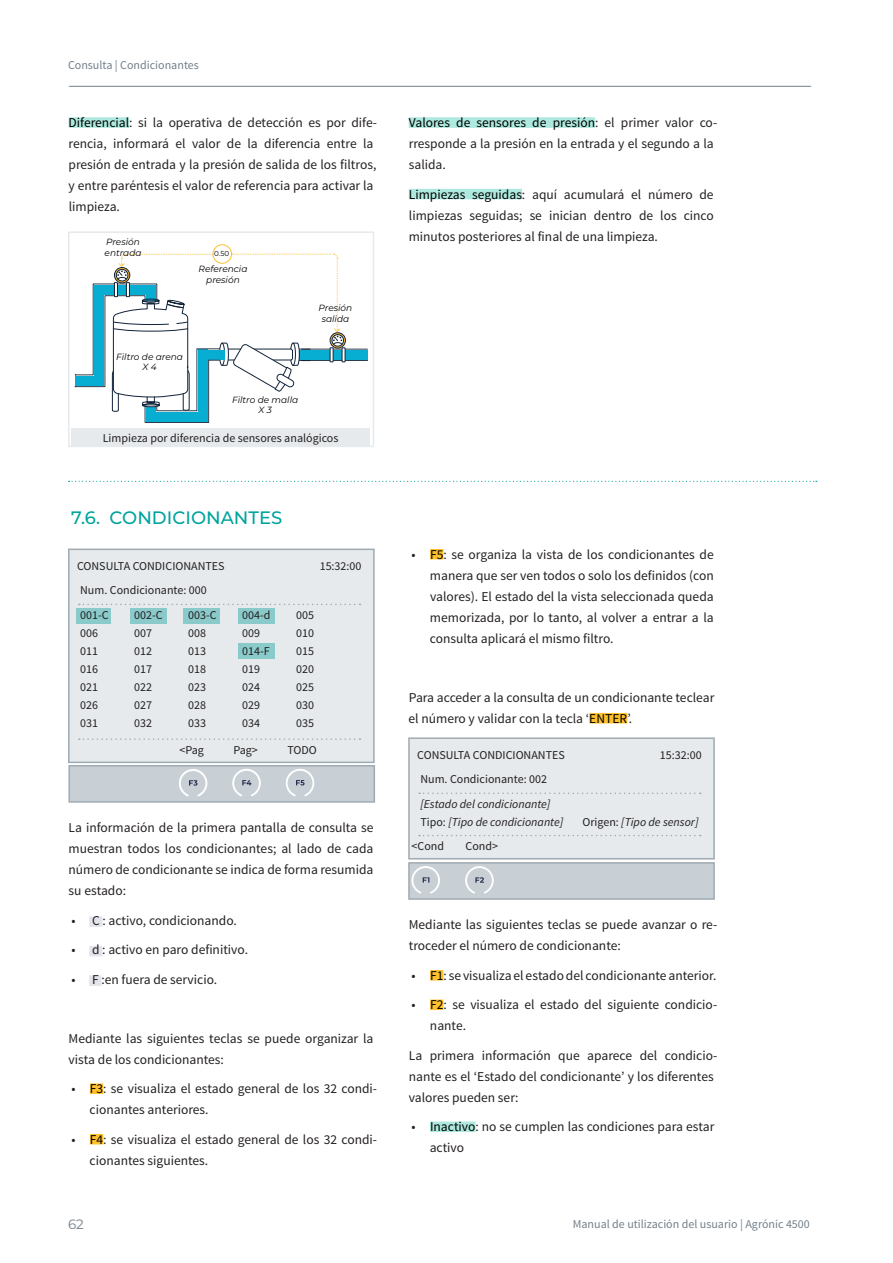
<style>
.page{position:relative;width:893px;height:1263px;background:#fff}
.page>*{position:absolute;margin:0;border:0;box-sizing:border-box;transform-origin:0 0}
.t1{font:500 18px "Montserrat";color:#00a39d}
.t2{font:13.5px/21px "Source Sans Pro";color:#231f20}
.t3{font:13.5px "Montserrat";color:#727f8a}
.t4{font:12px "Source Sans Pro";color:#231f20}
.t5{font:italic 12px/18px "Source Sans Pro";color:#231f20}
.t6{font:12px "Source Sans Pro";color:#727f8a}
.t7{font:italic 9px/10.5px "Montserrat";color:#000;text-align:center}
.t8{font:7.2px "Montserrat";color:#000}
.s1{color:#000}
.s2{font-style:normal}
</style>
<div class="page">
<hr style="left:69px;top:86px;width:742px;height:1px;background:#727f8a">
<div style="left:69px;top:117px;width:60px;height:11px;background:#ade9de"></div>
<svg style="left:72px;top:253px;width:298px;height:191px"></svg>
<div style="left:68px;top:231px;width:306px;height:216px;border:2px solid #e6eaec"></div>
<div style="left:213px;top:244px;width:19px;height:20px;border:1px solid #fcc130;border-radius:50%"></div>
<div style="left:409px;top:117px;width:186px;height:11px;background:#ade9de"></div>
<div style="left:409px;top:189px;width:113px;height:10px;background:#ade9de"></div>
<svg style="left:69px;top:481px;width:748px;height:1px"></svg>
<div style="left:89px;top:916px;width:13px;height:11px;background:#e3e5ed"></div>
<div style="left:89px;top:946px;width:13px;height:10px;background:#e3e5ed"></div>
<div style="left:89px;top:975px;width:12px;height:11px;background:#e3e5ed"></div>
<div style="left:90px;top:1083px;width:13px;height:11px;background:#ffc22c"></div>
<div style="left:90px;top:1134px;width:13px;height:10px;background:#ffc22c"></div>
<div style="left:68px;top:549px;width:307px;height:214px;background:#e6eaec;border:2px solid #9faab2"></div>
<svg style="left:79px;top:604px;width:281px;height:1px"></svg>
<svg style="left:79px;top:738px;width:281px;height:2px"></svg>
<div style="left:68px;top:765px;width:307px;height:38px;background:#c9d0d5;border:2px solid #9faab2"></div>
<svg style="left:179px;top:769px;width:29px;height:28px"></svg>
<svg style="left:232px;top:769px;width:29px;height:27px"></svg>
<svg style="left:286px;top:769px;width:29px;height:27px"></svg>
<div style="left:77px;top:608px;width:34px;height:16px;background:#8acaca"></div>
<div style="left:130px;top:608px;width:37px;height:16px;background:#8acaca"></div>
<div style="left:238px;top:643px;width:37px;height:16px;background:#8acaca"></div>
<div style="left:238px;top:608px;width:37px;height:16px;background:#8acaca"></div>
<div style="left:183px;top:608px;width:37px;height:16px;background:#8acaca"></div>
<div style="left:430px;top:549px;width:13px;height:10px;background:#ffc22c"></div>
<div style="left:589px;top:713px;width:38px;height:10px;background:#ffc22c"></div>
<div style="left:430px;top:970px;width:13px;height:10px;background:#ffc22c"></div>
<div style="left:430px;top:999px;width:13px;height:11px;background:#ffc22c"></div>
<div style="left:430px;top:1121px;width:45px;height:11px;background:#ade9de"></div>
<div style="left:408px;top:737px;width:307px;height:122px;background:#e6eaec;border:2px solid #9faab2"></div>
<svg style="left:419px;top:792px;width:282px;height:2px"></svg>
<svg style="left:419px;top:835px;width:282px;height:1px"></svg>
<div style="left:408px;top:862px;width:307px;height:38px;background:#c9d0d5;border:2px solid #9faab2"></div>
<svg style="left:410px;top:865px;width:30px;height:30px"></svg>
<svg style="left:465px;top:866px;width:29px;height:28px"></svg>
<p class="t6" style="left:68px;top:57px;width:132px">Consulta | Condicionantes</p>
<p class="t2" style="left:69px;top:112px;width:310px"><span class="s1">Diferencial</span>: si la operativa de detección es por dife&shy;rencia, informará el valor de la diferencia entre la presión de entrada y la presión de salida de los filtros, y entre paréntesis el valor de referencia para activar la limpieza.</p>
<p class="t7" style="left:105px;top:237px;width:38px;text-align:left">Presión entrada</p>
<p class="t8" style="left:214px;top:249px;width:17px">0.50</p>
<p class="t7" style="left:199px;top:264px;width:50px">Referencia presión</p>
<p class="t7" style="left:116px;top:351px;width:68px">Filtro de arena<br>X 4</p>
<p class="t7" style="left:319px;top:303px;width:35px">Presión salida</p>
<p class="t7" style="left:232px;top:394px;width:68px">Filtro de malla<br>X 3</p>
<p class="t4" style="left:103px;top:430px;width:237px">Limpieza por diferencia de sensores analógicos</p>
<h1 class="t1" style="left:71px;top:505px;width:213px">7.6. CONDICIONANTES</h1>
<p class="t4" style="left:77px;top:559px;width:149px">CONSULTA CONDICIONANTES</p>
<p class="t4" style="left:320px;top:559px;width:43px">15:32:00</p>
<p class="t4" style="left:80px;top:583px;width:128px">Num. Condicionante: 000</p>
<p class="t4" style="left:80px;top:608px;width:30px">001-C</p>
<p class="t4" style="left:134px;top:608px;width:30px">002-C</p>
<p class="t4" style="left:188px;top:608px;width:30px">003-C</p>
<p class="t4" style="left:242px;top:608px;width:30px">004-d</p>
<p class="t4" style="left:296px;top:608px;width:19px">005</p>
<p class="t4" style="left:80px;top:626px;width:19px">006</p>
<p class="t4" style="left:134px;top:626px;width:19px">007</p>
<p class="t4" style="left:188px;top:626px;width:19px">008</p>
<p class="t4" style="left:242px;top:626px;width:19px">009</p>
<p class="t4" style="left:296px;top:626px;width:19px">010</p>
<p class="t4" style="left:80px;top:644px;width:19px">011</p>
<p class="t4" style="left:134px;top:644px;width:19px">012</p>
<p class="t4" style="left:188px;top:644px;width:19px">013</p>
<p class="t4" style="left:242px;top:644px;width:29px">014-F</p>
<p class="t4" style="left:296px;top:644px;width:19px">015</p>
<p class="t4" style="left:80px;top:662px;width:19px">016</p>
<p class="t4" style="left:134px;top:662px;width:19px">017</p>
<p class="t4" style="left:188px;top:662px;width:19px">018</p>
<p class="t4" style="left:242px;top:662px;width:19px">019</p>
<p class="t4" style="left:296px;top:662px;width:19px">020</p>
<p class="t4" style="left:80px;top:680px;width:19px">021</p>
<p class="t4" style="left:134px;top:680px;width:19px">022</p>
<p class="t4" style="left:188px;top:680px;width:19px">023</p>
<p class="t4" style="left:242px;top:680px;width:19px">024</p>
<p class="t4" style="left:296px;top:680px;width:19px">025</p>
<p class="t4" style="left:80px;top:698px;width:19px">026</p>
<p class="t4" style="left:134px;top:698px;width:19px">027</p>
<p class="t4" style="left:188px;top:698px;width:19px">028</p>
<p class="t4" style="left:242px;top:698px;width:19px">029</p>
<p class="t4" style="left:296px;top:698px;width:19px">030</p>
<p class="t4" style="left:80px;top:716px;width:19px">031</p>
<p class="t4" style="left:134px;top:716px;width:19px">032</p>
<p class="t4" style="left:188px;top:716px;width:19px">033</p>
<p class="t4" style="left:242px;top:716px;width:19px">034</p>
<p class="t4" style="left:296px;top:716px;width:19px">035</p>
<p class="t4" style="left:179px;top:742px;width:26px">&lt;Pag</p>
<p class="t4" style="left:233px;top:742px;width:26px">Pag&gt;</p>
<p class="t4" style="left:287px;top:742px;width:31px">TODO</p>
<p class="t2" style="left:69px;top:817px;width:307px;text-align:justify">La información de la primera pantalla de consulta se muestran todos los condicionantes; al lado de cada número de condicionante se indica de forma resumida su estado:</p>
<p class="t2" style="left:71px;top:910px;width:167px">• C : activo, condicionando.</p>
<p class="t2" style="left:71px;top:939px;width:178px">• d : activo en paro definitivo.</p>
<p class="t2" style="left:71px;top:969px;width:147px">• F :en fuera de servicio.</p>
<p class="t2" style="left:69px;top:1028px;width:306px">Mediante las siguientes teclas se puede organizar la vista de los condicionantes:</p>
<p class="t2" style="left:90px;top:1078px;width:289px;text-indent:-18px">• <span class="s1">F3</span>: se visualiza el estado general de los 32 condi&shy;cionantes anteriores.</p>
<p class="t2" style="left:90px;top:1129px;width:289px;text-indent:-18px">• <span class="s1">F4</span>: se visualiza el estado general de los 32 condi&shy;cionantes siguientes.</p>
<p class="t2" style="left:409px;top:112px;width:310px"><span class="s1">Valores de sensores de presión</span>: el primer valor co&shy;rresponde a la presión en la entrada y el segundo a la salida.</p>
<p class="t2" style="left:409px;top:184px;width:307px;text-align:justify"><span class="s1">Limpiezas seguidas</span>: aquí acumulará el número de limpiezas seguidas; se inician dentro de los cinco minutos posteriores al final de una limpieza.</p>
<p class="t2" style="left:430px;top:544px;width:285px;text-align:justify;text-indent:-18px">• <span class="s1">F5</span>: se organiza la vista de los condicionantes de manera que ser ven todos o solo los definidos (con valores). El estado del la vista seleccionada queda memorizada, por lo tanto, al volver a entrar a la consulta aplicará el mismo filtro.</p>
<p class="t2" style="left:409px;top:687px;width:307px">Para acceder a la consulta de un condicionante teclear el número y validar con la tecla ‘<span class="s1">ENTER</span>’.</p>
<p class="t4" style="left:417px;top:748px;width:149px">CONSULTA CONDICIONANTES</p>
<p class="t4" style="left:660px;top:748px;width:43px">15:32:00</p>
<p class="t4" style="left:420px;top:772px;width:128px">Num. Condicionante: 002</p>
<p class="t5" style="left:420px;top:795px;width:144px">[Estado del condicionante]<br><span class="s2">Tipo:</span> [Tipo de condicionante]</p>
<p class="t4" style="left:412px;top:839px;width:34px">&lt;Cond</p>
<p class="t4" style="left:466px;top:839px;width:34px">Cond&gt;</p>
<p class="t5" style="left:582px;top:813px;width:118px"><span class="s2">Origen:</span> [Tipo de sensor]</p>
<p class="t2" style="left:409px;top:914px;width:310px">Mediante las siguientes teclas se puede avanzar o re&shy;troceder el número de condicionante:</p>
<p class="t2" style="left:412px;top:965px;width:306px">• <span class="s1">F1</span>: se visualiza el estado del condicionante anterior.</p>
<p class="t2" style="left:430px;top:994px;width:289px;text-indent:-18px">• <span class="s1">F2</span>: se visualiza el estado del siguiente condicio&shy;nante.</p>
<p class="t2" style="left:409px;top:1045px;width:310px">La primera información que aparece del condicio&shy;nante es el ‘Estado del condicionante’ y los diferentes valores pueden ser:</p>
<p class="t2" style="left:430px;top:1116px;width:286px;text-indent:-18px">• <span class="s1">Inactivo</span>: no se cumplen las condiciones para estar activo</p>
<p class="t3" style="left:68px;top:1215px;width:17px">62</p>
<p class="t6" style="left:573px;top:1217px;width:239px">Manual de utilización del usuario | Agrónic 4500</p>
</div>
